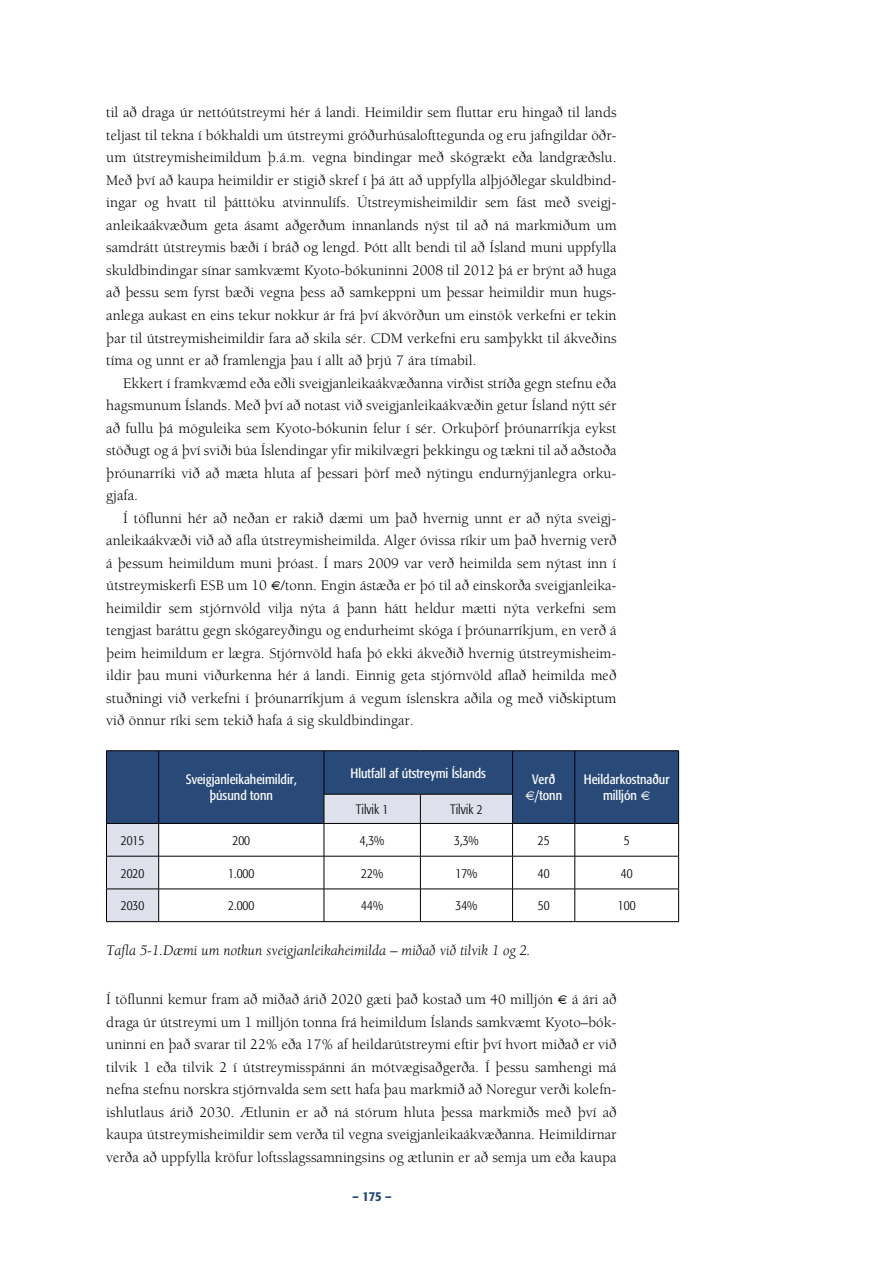
<style>
.page{position:relative;width:893px;height:1263px;background:#fff}
.page>*{position:absolute;margin:0;border:0;box-sizing:border-box;transform-origin:0 0}
.t1{font:15px/22.5px "Berkeley";color:#000;text-align:justify}
.t2{font:italic 15px "Berkeley";color:#000}
.t3{font:condensed 13.5px/16.5px "Formata";color:#fff;text-align:center}
.t4{font:300 condensed 13.5px "Formata";color:#000}
.t5{font:500 condensed 13.5px "Formata";color:#294a78}
.s1{font-family:"Times";font-size:13.5px}
.s2{font-family:"Times";font-stretch:normal}
</style>
<div class="page">
<svg style="left:107px;top:824px;width:405px;height:97px"></svg>
<hr style="left:106px;top:750px;width:53px;height:1px;background:#000">
<hr style="left:159px;top:750px;width:165px;height:1px;background:#000">
<hr style="left:324px;top:750px;width:96px;height:1px;background:#000">
<hr style="left:420px;top:750px;width:93px;height:1px;background:#000">
<hr style="left:513px;top:750px;width:62px;height:1px;background:#000">
<hr style="left:575px;top:750px;width:104px;height:1px;background:#000">
<svg style="left:106px;top:751px;width:573px;height:72px;background:#3f5b84"></svg>
<hr style="left:106px;top:823px;width:53px;height:1px;background:#000">
<hr style="left:106px;top:824px;width:1px;height:32px;background:#000">
<hr style="left:159px;top:823px;width:165px;height:1px;background:#000">
<hr style="left:158px;top:824px;width:1px;height:32px;background:#000">
<hr style="left:324px;top:823px;width:96px;height:1px;background:#000">
<hr style="left:324px;top:824px;width:1px;height:32px;background:#000">
<hr style="left:420px;top:823px;width:93px;height:1px;background:#000">
<hr style="left:420px;top:824px;width:1px;height:32px;background:#000">
<hr style="left:513px;top:823px;width:62px;height:1px;background:#000">
<hr style="left:512px;top:824px;width:1px;height:32px;background:#000">
<hr style="left:575px;top:823px;width:104px;height:1px;background:#000">
<hr style="left:575px;top:824px;width:1px;height:32px;background:#000">
<hr style="left:678px;top:824px;width:1px;height:32px;background:#000">
<hr style="left:106px;top:856px;width:53px;height:1px;background:#000">
<hr style="left:106px;top:856px;width:1px;height:33px;background:#000">
<hr style="left:159px;top:856px;width:165px;height:1px;background:#000">
<hr style="left:158px;top:856px;width:1px;height:33px;background:#000">
<hr style="left:324px;top:856px;width:96px;height:1px;background:#000">
<hr style="left:324px;top:856px;width:1px;height:33px;background:#000">
<hr style="left:420px;top:856px;width:93px;height:1px;background:#000">
<hr style="left:420px;top:856px;width:1px;height:33px;background:#000">
<hr style="left:513px;top:856px;width:62px;height:1px;background:#000">
<hr style="left:512px;top:856px;width:1px;height:33px;background:#000">
<hr style="left:575px;top:856px;width:104px;height:1px;background:#000">
<hr style="left:575px;top:856px;width:1px;height:33px;background:#000">
<hr style="left:678px;top:856px;width:1px;height:33px;background:#000">
<hr style="left:106px;top:889px;width:53px;height:1px;background:#000">
<hr style="left:106px;top:889px;width:1px;height:32px;background:#000">
<hr style="left:159px;top:889px;width:165px;height:1px;background:#000">
<hr style="left:158px;top:889px;width:1px;height:32px;background:#000">
<hr style="left:324px;top:889px;width:96px;height:1px;background:#000">
<hr style="left:324px;top:889px;width:1px;height:32px;background:#000">
<hr style="left:420px;top:889px;width:93px;height:1px;background:#000">
<hr style="left:420px;top:889px;width:1px;height:32px;background:#000">
<hr style="left:513px;top:889px;width:62px;height:1px;background:#000">
<hr style="left:512px;top:889px;width:1px;height:32px;background:#000">
<hr style="left:575px;top:889px;width:104px;height:1px;background:#000">
<hr style="left:575px;top:889px;width:1px;height:32px;background:#000">
<hr style="left:678px;top:889px;width:1px;height:32px;background:#000">
<hr style="left:106px;top:921px;width:53px;height:1px;background:#000">
<hr style="left:159px;top:921px;width:165px;height:1px;background:#000">
<hr style="left:324px;top:921px;width:96px;height:1px;background:#000">
<hr style="left:420px;top:921px;width:93px;height:1px;background:#000">
<hr style="left:513px;top:921px;width:62px;height:1px;background:#000">
<hr style="left:575px;top:921px;width:104px;height:1px;background:#000">
<p class="t1" style="left:106px;top:102px;width:512px">til að draga úr nettóútstreymi hér á landi. Heimildir sem fluttar eru hingað til lands teljast til tekna í bókhaldi um útstreymi gróðurhúsalofttegunda og eru jafngildar öðr&shy;um útstreymisheimildum þ.á.m. vegna bindingar með skógrækt eða landgræðslu.<br>Með því að kaupa heimildir er stigið skref í þá átt að uppfylla alþjóðlegar skuldbind&shy;ingar og hvatt til þátttöku atvinnulífs. Útstreymisheimildir sem fást með sveigj&shy;anleikaákvæðum geta ásamt aðgerðum innanlands nýst til að ná markmiðum um samdrátt útstreymis bæði í bráð og lengd. Þótt allt bendi til að Ísland muni uppfylla skuldbindingar sínar samkvæmt Kyoto-bókuninni 2008 til 2012 þá er brýnt að huga að þessu sem fyrst bæði vegna þess að samkeppni um þessar heimildir mun hugs&shy;anlega aukast en eins tekur nokkur ár frá því ákvörðun um einstök verkefni er tekin þar til útstreymisheimildir fara að skila sér. CDM verkefni eru samþykkt til ákveðins tíma og unnt er að framlengja þau í allt að þrjú 7 ára tímabil.</p>
<p class="t1" style="left:106px;top:372px;width:512px;text-indent:17px">Ekkert í framkvæmd eða eðli sveigjanleikaákvæðanna virðist stríða gegn stefnu eða hagsmunum Íslands. Með því að notast við sveigjanleikaákvæðin getur Ísland nýtt sér að fullu þá möguleika sem Kyoto-bókunin felur í sér. Orkuþörf þróunarríkja eykst stöðugt og á því sviði búa Íslendingar yfir mikilvægri þekkingu og tækni til að aðstoða þróunarríki við að mæta hluta af þessari þörf með nýtingu endurnýjanlegra orku&shy;gjafa.</p>
<p class="t1" style="left:106px;top:507px;width:512px;text-indent:17px">Í töflunni hér að neðan er rakið dæmi um það hvernig unnt er að nýta sveigj&shy;anleikaákvæði við að afla útstreymisheimilda. Alger óvissa ríkir um það hvernig verð á þessum heimildum muni þróast. Í mars 2009 var verð heimilda sem nýtast inn í útstreymiskerfi ESB um 10 <span class="s1">€</span>/tonn. Engin ástæða er þó til að einskorða sveigjanleika&shy;heimildir sem stjórnvöld vilja nýta á þann hátt heldur mætti nýta verkefni sem tengjast baráttu gegn skógareyðingu og endurheimt skóga í þróunarríkjum, en verð á þeim heimildum er lægra. Stjórnvöld hafa þó ekki ákveðið hvernig útstreymisheim&shy;ildir þau muni viðurkenna hér á landi. Einnig geta stjórnvöld aflað heimilda með stuðningi við verkefni í þróunarríkjum á vegum íslenskra aðila og með viðskiptum við önnur ríki sem tekið hafa á sig skuldbindingar.</p>
<p class="t3" style="left:186px;top:771px;width:113px">Sveigjanleikaheimildir, þúsund tonn</p>
<p class="t3" style="left:350px;top:765px;width:137px">Hlutfall af útstreymi Íslands</p>
<p class="t4" style="left:356px;top:801px;width:34px">Tilvik 1</p>
<p class="t4" style="left:450px;top:801px;width:34px">Tilvik 2</p>
<p class="t3" style="left:525px;top:771px;width:39px">Verð <span class="s2">€</span>/tonn</p>
<p class="t3" style="left:584px;top:771px;width:87px">Heildarkostnaður milljón <span class="s2">€</span></p>
<p class="t4" style="left:121px;top:832px;width:25px">2015</p>
<p class="t4" style="left:232px;top:832px;width:19px">200</p>
<p class="t4" style="left:360px;top:832px;width:26px">4,3%</p>
<p class="t4" style="left:454px;top:832px;width:26px">3,3%</p>
<p class="t4" style="left:538px;top:832px;width:13px">25</p>
<p class="t4" style="left:624px;top:832px;width:7px">5</p>
<p class="t4" style="left:121px;top:865px;width:25px">2020</p>
<p class="t4" style="left:228px;top:865px;width:28px">1.000</p>
<p class="t4" style="left:361px;top:865px;width:23px">22%</p>
<p class="t4" style="left:455px;top:865px;width:23px">17%</p>
<p class="t4" style="left:538px;top:865px;width:13px">40</p>
<p class="t4" style="left:621px;top:865px;width:13px">40</p>
<p class="t4" style="left:121px;top:898px;width:25px">2030</p>
<p class="t4" style="left:228px;top:898px;width:28px">2.000</p>
<p class="t4" style="left:361px;top:898px;width:23px">44%</p>
<p class="t4" style="left:455px;top:898px;width:23px">34%</p>
<p class="t4" style="left:538px;top:898px;width:13px">50</p>
<p class="t4" style="left:618px;top:898px;width:19px">100</p>
<p class="t2" style="left:106px;top:942px;width:426px">Tafla 5‑1.Dæmi um notkun sveigjanleikaheimilda – miðað við tilvik 1 og 2.</p>
<p class="t1" style="left:106px;top:989px;width:512px">Í töflunni kemur fram að miðað árið 2020 gæti það kostað um 40 milljón <span class="s1">€</span> á ári að draga úr útstreymi um 1 milljón tonna frá heimildum Íslands samkvæmt Kyoto–bók&shy;uninni en það svarar til 22% eða 17% af heildarútstreymi eftir því hvort miðað er við tilvik 1 eða tilvik 2 í útstreymisspánni án mótvægisaðgerða. Í þessu samhengi má nefna stefnu norskra stjórnvalda sem sett hafa þau markmið að Noregur verði kolefn&shy;ishlutlaus árið 2030. Ætlunin er að ná stórum hluta þessa markmiðs með því að kaupa útstreymisheimildir sem verða til vegna sveigjanleikaákvæðanna. Heimildirnar verða að uppfylla kröfur loftsslagssamningsins og ætlunin er að semja um eða kaupa</p>
<p class="t5" style="left:353px;top:1188px;width:41px">– 175 –</p>
</div>
